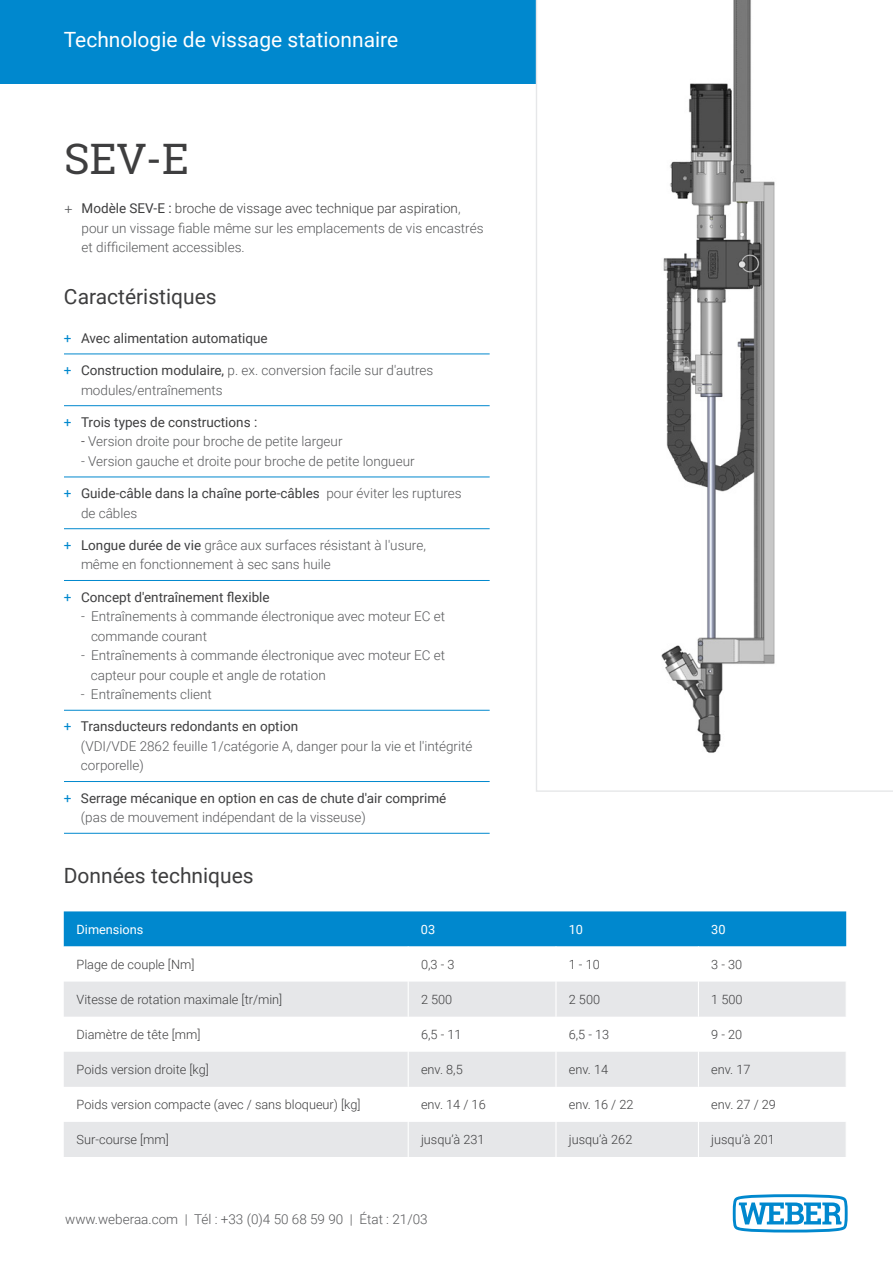
<style>
.page{position:relative;width:893px;height:1263px;background:#fff}
.page>*{position:absolute;margin:0;border:0;box-sizing:border-box;transform-origin:0 0}
.t1{font:42px "Roboto Slab";color:#3e3e3f}
.t2{font:21px "Roboto";color:#3e3e3f}
.t3{font:21px "Roboto";color:#fff}
.t4{font:300 13.5px/19.5px "Roboto";color:#57585a}
.t5{font:13.5px/19.5px "Roboto";color:#3e3e3f}
.t6{font:300 12.75px "Roboto";color:#3e3e3f}
.t7{font:12.75px "Roboto";color:#fff}
.s1{font-family:"Myriad Pro";font-weight:400}
.s2{font-weight:400;color:#3e3e3f}
.s3{color:#3e3e3f}
.s4{color:#0088ce}
.s5{font-weight:400;color:#0088ce}
.s6{color:#231f20}
.s7{font-weight:300;color:#57585a}
</style>
<div class="page">
<div style="left:0;top:0;width:536px;height:84px;background:#0088ce"></div>
<hr style="left:64px;top:354px;width:426px;height:1px;background:#0088ce">
<hr style="left:64px;top:405px;width:426px;height:1px;background:#0088ce">
<hr style="left:64px;top:477px;width:426px;height:1px;background:#0088ce">
<hr style="left:64px;top:528px;width:426px;height:1px;background:#0088ce">
<hr style="left:64px;top:580px;width:426px;height:1px;background:#0088ce">
<hr style="left:64px;top:710px;width:426px;height:1px;background:#0088ce">
<hr style="left:64px;top:781px;width:426px;height:1px;background:#0088ce">
<hr style="left:64px;top:833px;width:426px;height:1px;background:#0088ce">
<svg style="left:536px;top:0;width:357px;height:792px"></svg>
<div style="left:64px;top:911px;width:782px;height:35px;background:#0088ce"></div>
<svg style="left:409px;top:946px;width:437px;height:1px"></svg>
<svg style="left:64px;top:981px;width:782px;height:106px;fill:#e6e7e9"></svg>
<div style="left:64px;top:1122px;width:782px;height:35px;background:#e6e7e9"></div>
<hr style="left:555px;top:946px;width:2px;height:35px;background:#fff">
<hr style="left:698px;top:946px;width:1px;height:35px;background:#fff">
<hr style="left:408px;top:981px;width:1px;height:36px;background:#fff">
<hr style="left:555px;top:981px;width:2px;height:36px;background:#fff">
<hr style="left:698px;top:981px;width:1px;height:36px;background:#fff">
<hr style="left:408px;top:1017px;width:1px;height:35px;background:#fff">
<hr style="left:555px;top:1017px;width:2px;height:35px;background:#fff">
<hr style="left:698px;top:1017px;width:1px;height:35px;background:#fff">
<hr style="left:408px;top:1052px;width:1px;height:35px;background:#fff">
<hr style="left:555px;top:1052px;width:2px;height:35px;background:#fff">
<hr style="left:698px;top:1052px;width:1px;height:35px;background:#fff">
<hr style="left:408px;top:1122px;width:1px;height:35px;background:#fff">
<hr style="left:555px;top:1122px;width:2px;height:35px;background:#fff">
<hr style="left:698px;top:1122px;width:1px;height:35px;background:#fff">
<svg style="left:733px;top:1194px;width:115px;height:38px"></svg>
<h2 class="t3" style="left:64px;top:25px;width:336px">Technologie de vissage stationnaire</h2>
<h1 class="t1" style="left:64px;top:130px;width:126px">SEV-E</h1>
<p class="t4" style="left:82px;top:198px;width:403px;text-indent:-17px"><span class="s1">+</span> <span class="s2">Modèle SEV-E :</span> <span class="s3">broche de vissage avec technique par aspiration</span>, pour un vissage fiable même sur les emplacements de vis encastrés et difficilement accessibles.</p>
<h2 class="t2" style="left:64px;top:282px;width:154px">Caractéristiques</h2>
<p class="t5" style="left:64px;top:328px;width:205px"><span class="s4">+</span> Avec alimentation automatique</p>
<p class="t4" style="left:81px;top:360px;width:354px;text-indent:-17px"><span class="s5">+</span> <span class="s2">Construction modulaire,</span> p. ex. conversion facile sur d'autres modules/entraînements</p>
<p class="t5" style="left:64px;top:412px;width:195px"><span class="s4">+</span> Trois types de constructions :</p>
<p class="t4" style="left:81px;top:431px;width:263px"><span class="s6">-</span> Version droite pour broche de petite largeur</p>
<p class="t4" style="left:81px;top:451px;width:335px">- Version gauche et droite pour broche de petite longueur</p>
<p class="t5" style="left:81px;top:483px;width:382px;text-indent:-17px"><span class="s4">+</span> Guide-câble dans la chaîne porte-câbles <span class="s7">pour éviter les ruptures de câbles</span></p>
<p class="t4" style="left:81px;top:535px;width:346px;text-indent:-17px"><span class="s5">+</span> <span class="s2">Longue durée de vie</span> grâce aux surfaces résistant à l'usure, même en fonctionnement à sec sans huile</p>
<p class="t5" style="left:64px;top:587px;width:207px"><span class="s4">+</span> Concept d'entraînement flexible</p>
<p class="t4" style="left:91px;top:606px;width:356px;text-indent:-10px">- Entraînements à commande électronique avec moteur EC et commande courant</p>
<p class="t4" style="left:91px;top:645px;width:356px;text-indent:-10px">- Entraînements à commande électronique avec moteur EC et capteur pour couple et angle de rotation</p>
<p class="t4" style="left:81px;top:684px;width:132px">- Entraînements client</p>
<p class="t4" style="left:81px;top:716px;width:393px;text-indent:-17px"><span class="s5">+</span> <span class="s2">Transducteurs redondants en option<br></span>(VDI/VDE 2862 feuille 1/catégorie A, danger pour la vie et l'intégrité corporelle)</p>
<p class="t5" style="left:81px;top:788px;width:367px;text-indent:-17px"><span class="s4">+</span> Serrage mécanique en option en cas de chute d'air comprimé <span class="s7">(pas de mouvement indépendant de la visseuse)</span></p>
<h2 class="t2" style="left:64px;top:861px;width:191px">Données techniques</h2>
<p class="t7" style="left:77px;top:920px;width:68px">Dimensions</p>
<p class="t7" style="left:421px;top:920px;width:16px">03</p>
<p class="t7" style="left:569px;top:920px;width:16px">10</p>
<p class="t7" style="left:711px;top:920px;width:16px">30</p>
<p class="t6" style="left:77px;top:955px;width:119px">Plage de couple [Nm]</p>
<p class="t6" style="left:421px;top:955px;width:35px">0,3 - 3</p>
<p class="t6" style="left:569px;top:955px;width:33px">1 - 10</p>
<p class="t6" style="left:711px;top:955px;width:33px">3 - 30</p>
<p class="t6" style="left:77px;top:990px;width:207px">Vitesse de rotation maximale [tr/min]</p>
<p class="t6" style="left:421px;top:990px;width:33px">2 500</p>
<p class="t6" style="left:569px;top:990px;width:33px">2 500</p>
<p class="t6" style="left:711px;top:990px;width:33px">1 500</p>
<p class="t6" style="left:77px;top:1025px;width:125px">Diamètre de tête [mm]</p>
<p class="t6" style="left:421px;top:1025px;width:42px">6,5 - 11</p>
<p class="t6" style="left:569px;top:1025px;width:42px">6,5 - 13</p>
<p class="t6" style="left:711px;top:1025px;width:33px">9 - 20</p>
<p class="t6" style="left:77px;top:1060px;width:134px">Poids version droite [kg]</p>
<p class="t6" style="left:421px;top:1060px;width:43px">env. 8,5</p>
<p class="t6" style="left:569px;top:1060px;width:41px">env. 14</p>
<p class="t6" style="left:711px;top:1060px;width:41px">env. 17</p>
<p class="t6" style="left:77px;top:1096px;width:285px">Poids version compacte (avec / sans bloqueur) [kg]</p>
<p class="t6" style="left:421px;top:1096px;width:66px">env. 14 / 16</p>
<p class="t6" style="left:569px;top:1096px;width:66px">env. 16 / 22</p>
<p class="t6" style="left:711px;top:1096px;width:66px">env. 27 / 29</p>
<p class="t6" style="left:77px;top:1131px;width:94px">Sur-course [mm]</p>
<p class="t6" style="left:421px;top:1131px;width:65px">jusqu’à 231</p>
<p class="t6" style="left:569px;top:1131px;width:65px">jusqu’à 262</p>
<p class="t6" style="left:711px;top:1131px;width:65px">jusqu’à 201</p>
<p class="t4" style="left:65px;top:1208px;width:364px">www.weberaa.com | Tél : +33 (0)4 50 68 59 90 | État : 21/03</p>
</div>
